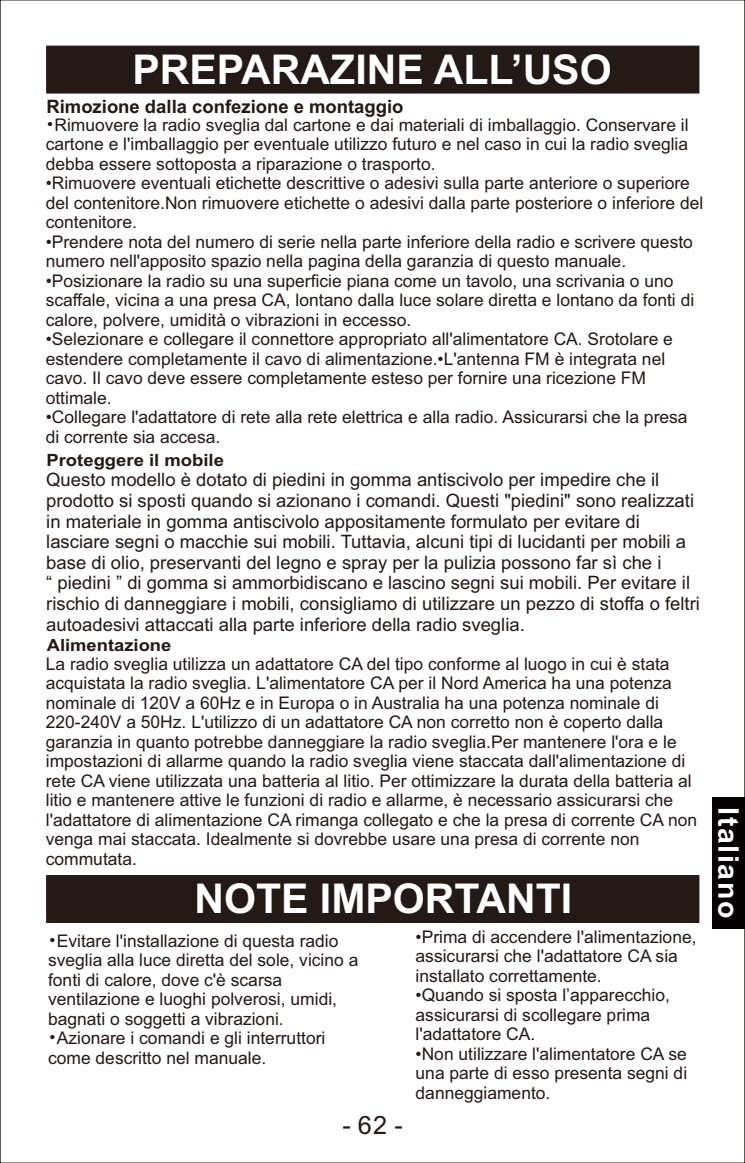
<style>
.page{position:relative;width:745px;height:1163px;background:#fff}
.page>*{position:absolute;margin:0;border:0;box-sizing:border-box;transform-origin:0 0}
.t1{font:700 41px "Arial";color:#fff}
.t2{font:700 28.5px "Arial";letter-spacing:.055em;color:#fff}
.t3{font:25.25px "Arial";color:#231916}
.t4{font:18.5px/20.5px "Arial";color:#231916}
.t5{font:700 18.5px "Arial";color:#231916}
.t6{font:17.5px/19.5px "Arial";color:#231916}
.t7{font:700 17px "Arial";color:#231916;scale:1.09 1}
.t8{font:700 16.75px "Arial";color:#231916;scale:1.09 1}
.s1{font-family:"Sim Sun"}
</style>
<div class="page">
<div style="left:46px;top:45px;width:653px;height:49px;background:#231916"></div>
<div style="left:46px;top:875px;width:653px;height:48px;background:#231916"></div>
<div style="left:711px;top:797px;width:33px;height:131px;background:#060101"></div>
<h1 class="t1" style="left:132px;top:54px;width:480px">PREPARAZINE ALL’USO</h1>
<p class="t5" style="left:46px;top:99px;width:358px">Rimozione dalla confezione e montaggio</p>
<p class="t6" style="left:46px;top:117px;width:644px;text-align:justify"><span class="s1">•</span>Rimuovere la radio sveglia dal cartone e dai materiali di imballaggio. Conservare il cartone e l'imballaggio per eventuale utilizzo futuro e nel caso in cui la radio sveglia debba essere sottoposta a riparazione o trasporto.</p>
<p class="t6" style="left:46px;top:175px;width:658px">•Rimuovere eventuali etichette descrittive o adesivi sulla parte anteriore o superiore del contenitore.Non rimuovere etichette o adesivi dalla parte posteriore o inferiore del contenitore.</p>
<p class="t6" style="left:46px;top:233px;width:648px">•Prendere nota del numero di serie nella parte inferiore della radio e scrivere questo numero nell'apposito spazio nella pagina della garanzia di questo manuale.</p>
<p class="t6" style="left:46px;top:272px;width:649px">•Posizionare la radio su una superficie piana come un tavolo, una scrivania o uno scaffale, vicina a una presa CA, lontano dalla luce solare diretta e lontano da fonti di calore, polvere, umidità o vibrazioni in eccesso.</p>
<p class="t6" style="left:46px;top:331px;width:628px">•Selezionare e collegare il connettore appropriato all'alimentatore CA. Srotolare e estendere completamente il cavo di alimentazione.•L'antenna FM è integrata nel cavo. Il cavo deve essere completamente esteso per fornire una ricezione FM ottimale.</p>
<p class="t6" style="left:46px;top:409px;width:643px">•Collegare l'adattatore di rete alla rete elettrica e alla radio. Assicurarsi che la presa di corrente sia accesa.</p>
<p class="t7" style="left:46px;top:453px;width:164px">Proteggere il mobile</p>
<p class="t4" style="left:46px;top:471px;width:655px">Questo modello è dotato di piedini in gomma antiscivolo per impedire che il prodotto si sposti quando si azionano i comandi. Questi "piedini" sono realizzati in materiale in gomma antiscivolo appositamente formulato per evitare di lasciare segni o macchie sui mobili. Tuttavia, alcuni tipi di lucidanti per mobili a base di olio, preservanti del legno e spray per la pulizia possono far sì che i<br>“ piedini ” di gomma si ammorbidiscano e lascino segni sui mobili. Per evitare il rischio di danneggiare i mobili, consigliamo di utilizzare un pezzo di stoffa o feltri autoadesivi attaccati alla parte inferiore della radio sveglia.</p>
<p class="t8" style="left:47px;top:638px;width:116px">Alimentazione</p>
<p class="t6" style="left:46px;top:655px;width:652px">La radio sveglia utilizza un adattatore CA del tipo conforme al luogo in cui è stata acquistata la radio sveglia. L'alimentatore CA per il Nord America ha una potenza nominale di 120V a 60Hz e in Europa o in Australia ha una potenza nominale di 220-240V a 50Hz. L'utilizzo di un adattatore CA non corretto non è coperto dalla garanzia in quanto potrebbe danneggiare la radio sveglia.Per mantenere l'ora e le impostazioni di allarme quando la radio sveglia viene staccata dall'alimentazione di rete CA viene utilizzata una batteria al litio. Per ottimizzare la durata della batteria al litio e mantenere attive le funzioni di radio e allarme, è necessario assicurarsi che l'adattatore di alimentazione CA rimanga collegato e che la presa di corrente CA non venga mai staccata. Idealmente si dovrebbe usare una presa di corrente non commutata.</p>
<h1 class="t1" style="left:194px;top:883px;width:379px">NOTE IMPORTANTI</h1>
<p class="t6" style="left:48px;top:932px;width:311px"><span class="s1">•</span>Evitare l'installazione di questa radio sveglia alla luce diretta del sole, vicino a fonti di calore, dove c'è scarsa ventilazione e luoghi polverosi, umidi, bagnati o soggetti a vibrazioni.</p>
<p class="t6" style="left:48px;top:1029px;width:279px"><span class="s1">•</span>Azionare i comandi e gli interruttori come descritto nel manuale.</p>
<h3 class="t3" style="left:342px;top:1115px;width:62px">- 62 -</h3>
<p class="t6" style="left:415px;top:928px;width:282px">•Prima di accendere l'alimentazione, assicurarsi che l'adattatore CA sia installato correttamente.</p>
<p class="t6" style="left:415px;top:986px;width:256px">•Quando si sposta l’apparecchio, assicurarsi di scollegare prima l'adattatore CA.</p>
<p class="t6" style="left:415px;top:1045px;width:273px;text-align:justify">•Non utilizzare l'alimentatore CA se una parte di esso presenta segni di danneggiamento.</p>
<h2 class="t2" style="left:738px;top:807px;width:112px;rotate:90deg">Italiano</h2>
</div>
